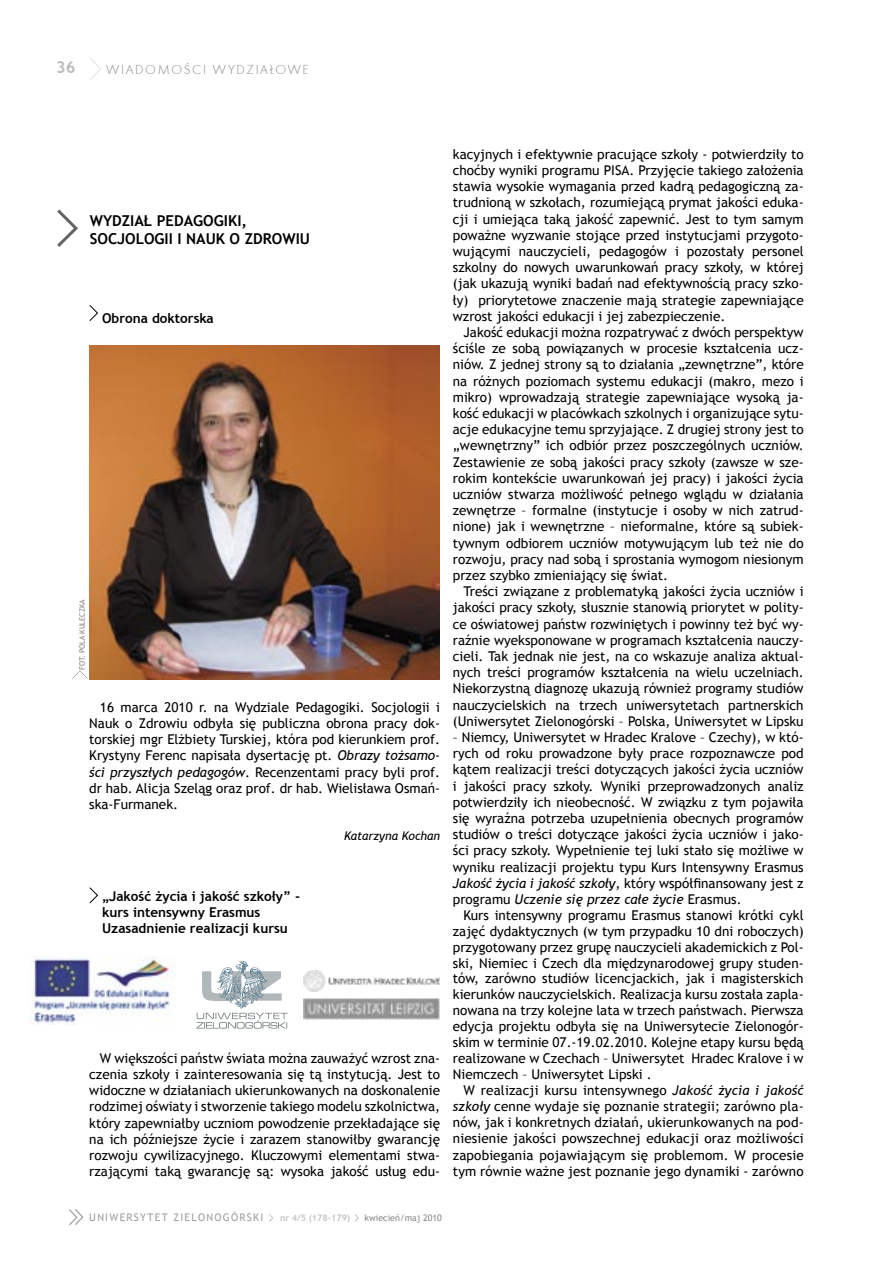
<style>
.page{position:relative;width:893px;height:1263px;background:#fff}
.page>*{position:absolute;margin:0;border:0;box-sizing:border-box;transform-origin:0 0}
.t1{font:700 16.5px "Trebuchet MS";color:#bcbcbc}
.t2{font:700 15px/18px "Trebuchet MS";color:#000}
.t3{font:13.5px/16.2px "Trebuchet MS";color:#000;text-align:justify}
.t4{font:700 13.5px/16.2px "Trebuchet MS";color:#000}
.t5{font:13.5px "Futura TEE Ligh";letter-spacing:.12em;color:#888}
.t6{font:italic 12px "Trebuchet MS";color:#000}
.t7{font:10.5px "Trebuchet MS";letter-spacing:.12em;color:#9f9f9f}
.t8{font:9px "Trebuchet MS";color:#888}
.t9{font:700 9px "Trebuchet MS";color:#c6c5c6}
.t10{font:7.5px "Trebuchet MS";color:#888}
.s1{font-style:italic}
</style>
<div class="page">
<svg style="left:90px;top:58px;width:11px;height:22px"></svg>
<svg style="left:269px;top:1214px;width:4px;height:8px"></svg>
<svg style="left:355px;top:1214px;width:4px;height:8px"></svg>
<svg style="left:69px;top:1209px;width:15px;height:16px"></svg>
<svg style="left:57px;top:209px;width:21px;height:38px"></svg>
<svg style="left:89px;top:305px;width:9px;height:16px"></svg>
<img style="left:89px;top:346px;width:351px;height:334px">
<svg style="left:72px;top:671px;width:16px;height:8px"></svg>
<img style="left:30px;top:957px;width:144px;height:68px">
<img style="left:304px;top:998px;width:136px;height:21px">
<svg style="left:196px;top:961px;width:92px;height:67px"></svg>
<img style="left:304px;top:970px;width:135px;height:21px">
<svg style="left:89px;top:887px;width:9px;height:17px"></svg>
<p class="t1" style="left:56px;top:57px;width:21px">36</p>
<p class="t5" style="left:106px;top:61px;width:204px">WIADOMOŒCI WYDZIA£OWE</p>
<p class="t2" style="left:90px;top:212px;width:222px">WYDZIAŁ PEDAGOGIKI,<br>SOCJOLOGII I NAUK O ZDROWIU</p>
<p class="t4" style="left:102px;top:310px;width:113px">Obrona doktorska</p>
<p class="t10" style="left:78px;top:670px;width:72px;rotate:-90deg">FOT. POLA KULECZKA</p>
<p class="t3" style="left:89px;top:699px;width:352px;text-indent:11px">16 marca 2010 r. na Wydziale Pedagogiki. Socjologii i Nauk o Zdrowiu odbyła się publiczna obrona pracy dok&shy;torskiej mgr Elżbiety Turskiej, która pod kierunkiem prof.<br>Krystyny Ferenc napisała dysertację pt. <span class="s1">Obrazy tożsamo&shy;ści przyszłych pedagogów</span>. Recenzentami pracy byli prof. dr hab. Alicja Szeląg oraz prof. dr hab. Wielisława Osmań&shy;ska-Furmanek.</p>
<p class="t6" style="left:344px;top:828px;width:98px">Katarzyna Kochan</p>
<p class="t4" style="left:102px;top:888px;width:199px">„Jakość życia i jakość szkoły” - kurs intensywny Erasmus<br>Uzasadnienie realizacji kursu</p>
<p class="t3" style="left:89px;top:1050px;width:352px;text-indent:11px">W większości państw świata można zauważyć wzrost zna&shy;czenia szkoły i zainteresowania się tą instytucją. Jest to widoczne w działaniach ukierunkowanych na doskonalenie rodzimej oświaty i stworzenie takiego modelu szkolnictwa, który zapewniałby uczniom powodzenie przekładające się na ich późniejsze życie i zarazem stanowiłby gwarancję rozwoju cywilizacyjnego. Kluczowymi elementami stwa&shy;rzającymi taką gwarancję są: wysoka jakość usług edu-</p>
<p class="t3" style="left:453px;top:146px;width:352px">kacyjnych i efektywnie pracujące szkoły - potwierdziły to choćby wyniki programu PISA. Przyjęcie takiego założenia stawia wysokie wymagania przed kadrą pedagogiczną za&shy;trudnioną w szkołach, rozumiejącą prymat jakości eduka&shy;cji i umiejąca taką jakość zapewnić. Jest to tym samym poważne wyzwanie stojące przed instytucjami przygoto&shy;wującymi nauczycieli, pedagogów i pozostały personel szkolny do nowych uwarunkowań pracy szkoły, w której (jak ukazują wyniki badań nad efektywnością pracy szko&shy;ły) priorytetowe znaczenie mają strategie zapewniające wzrost jakości edukacji i jej zabezpieczenie.</p>
<p class="t3" style="left:453px;top:324px;width:352px;text-indent:11px">Jakość edukacji można rozpatrywać z dwóch perspektyw ściśle ze sobą powiązanych w procesie kształcenia ucz&shy;niów. Z jednej strony są to działania „zewnętrzne”, które na różnych poziomach systemu edukacji (makro, mezo i mikro) wprowadzają strategie zapewniające wysoką ja&shy;kość edukacji w placówkach szkolnych i organizujące sytu&shy;acje edukacyjne temu sprzyjające. Z drugiej strony jest to „wewnętrzny” ich odbiór przez poszczególnych uczniów.<br>Zestawienie ze sobą jakości pracy szkoły (zawsze w sze&shy;rokim kontekście uwarunkowań jej pracy) i jakości życia uczniów stwarza możliwość pełnego wglądu w działania zewnętrze – formalne (instytucje i osoby w nich zatrud&shy;nione) jak i wewnętrzne – nieformalne, które są subiek&shy;tywnym odbiorem uczniów motywującym lub też nie do rozwoju, pracy nad sobą i sprostania wymogom niesionym przez szybko zmieniający się świat.</p>
<p class="t3" style="left:453px;top:583px;width:352px;text-indent:11px">Treści związane z problematyką jakości życia uczniów i jakości pracy szkoły, słusznie stanowią priorytet w polity&shy;ce oświatowej państw rozwiniętych i powinny też być wy&shy;raźnie wyeksponowane w programach kształcenia nauczy&shy;cieli. Tak jednak nie jest, na co wskazuje analiza aktual&shy;nych treści programów kształcenia na wielu uczelniach.<br>Niekorzystną diagnozę ukazują również programy studiów nauczycielskich na trzech uniwersytetach partnerskich (Uniwersytet Zielonogórski – Polska, Uniwersytet w Lipsku</p>
<p class="t3" style="left:453px;top:729px;width:352px">– Niemcy, Uniwersytet w Hradec Kralove – Czechy), w któ&shy;rych od roku prowadzone były prace rozpoznawcze pod kątem realizacji treści dotyczących jakości życia uczniów i jakości pracy szkoły. Wyniki przeprowadzonych analiz potwierdziły ich nieobecność. W związku z tym pojawiła się wyraźna potrzeba uzupełnienia obecnych programów studiów o treści dotyczące jakości życia uczniów i jako&shy;ści pracy szkoły. Wypełnienie tej luki stało się możliwe w wyniku realizacji projektu typu Kurs Intensywny Erasmus <span class="s1">Jakość życia i jakość szkoły</span>, który współfinansowany jest z programu <span class="s1">Uczenie się przez całe życie</span> Erasmus.</p>
<p class="t3" style="left:453px;top:907px;width:352px;text-indent:11px">Kurs intensywny programu Erasmus stanowi krótki cykl zajęć dydaktycznych (w tym przypadku 10 dni roboczych) przygotowany przez grupę nauczycieli akademickich z Pol&shy;ski, Niemiec i Czech dla międzynarodowej grupy studen&shy;tów, zarówno studiów licencjackich, jak i magisterskich kierunków nauczycielskich. Realizacja kursu została zapla&shy;nowana na trzy kolejne lata w trzech państwach. Pierwsza edycja projektu odbyła się na Uniwersytecie Zielonogór&shy;skim w terminie 07.-19.02.2010. Kolejne etapy kursu będą realizowane w Czechach – Uniwersytet Hradec Kralove i w Niemczech – Uniwersytet Lipski .</p>
<p class="t3" style="left:453px;top:1082px;width:352px;text-indent:11px">W realizacji kursu intensywnego <span class="s1">Jakość życia i jakość szkoły</span> cenne wydaje się poznanie strategii; zarówno pla&shy;nów, jak i konkretnych działań, ukierunkowanych na pod&shy;niesienie jakości powszechnej edukacji oraz możliwości zapobiegania pojawiającym się problemom. W procesie tym równie ważne jest poznanie jego dynamiki - zarówno</p>
<p class="t7" style="left:89px;top:1211px;width:175px">UNIWERSYTET ZIELONOGÓRSKI</p>
<p class="t9" style="left:280px;top:1212px;width:72px">nr 4/5 (178-179)</p>
<p class="t8" style="left:365px;top:1212px;width:79px">kwiecień/maj 2010</p>
</div>
